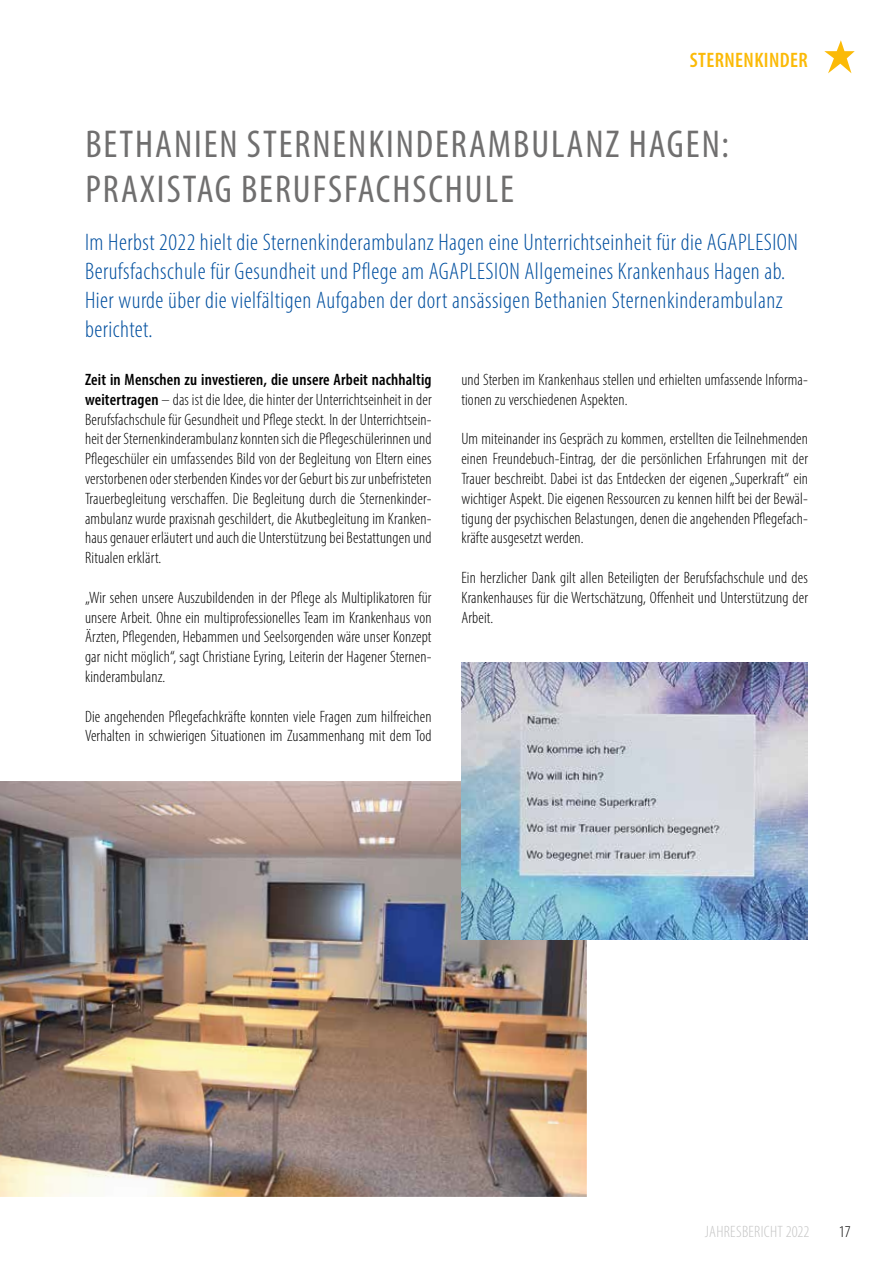
<style>
.page{position:relative;width:893px;height:1263px;background:#fff}
.page>*{position:absolute;margin:0;border:0;box-sizing:border-box;transform-origin:0 0}
.t1{font:condensed 39px/45px "Myriad Pro";letter-spacing:.05em;color:#706f6f}
.t2{font:300 condensed 24px/28.8px "Myriad Pro";letter-spacing:.02em;color:#004f9f}
.t3{font:600 condensed 21px "Myriad Pro";letter-spacing:.02em;color:#fbba07}
.t4{font:300 condensed 16.5px/19.8px "Myriad Pro";letter-spacing:.01em;color:#000;text-align:justify}
.t5{font:300 condensed 16.5px "Myriad Pro";letter-spacing:.02em;color:#c6c6c6}
.s1{font-weight:600}
</style>
<div class="page">
<img style="left:0;top:781px;width:587px;height:416px">
<svg style="left:824px;top:40px;width:31px;height:33px"></svg>
<img style="left:461px;top:662px;width:347px;height:277px">
<p class="t3" style="left:690px;top:47px;width:119px">STERNENKINDER</p>
<h1 class="t1" style="left:85px;top:121px;width:645px">BETHANIEN STERNENKINDERAMBULANZ HAGEN:<br>PRAXISTAG BERUFSFACHSCHULE</h1>
<p class="t2" style="left:85px;top:228px;width:714px">Im Herbst 2022 hielt die Sternenkinderambulanz Hagen eine Unterrichtseinheit für die AGAPLESION Berufsfachschule für Gesundheit und Pflege am AGAPLESION Allgemeines Krankenhaus Hagen ab.<br>Hier wurde über die vielfältigen Aufgaben der dort ansässigen Bethanien Sternenkinderambulanz berichtet.</p>
<p class="t4" style="left:85px;top:370px;width:348px"><span class="s1">Zeit in Menschen zu investieren, die unsere Arbeit nachhaltig weitertragen</span> – das ist die Idee, die hinter der Unterrichtseinheit in der Berufsfachschule für Gesundheit und Pflege steckt. In der Unterrichtsein&shy;heit der Sternenkinderambulanz konnten sich die Pflegeschülerinnen und Pflegeschüler ein umfassendes Bild von der Begleitung von Eltern eines verstorbenen oder sterbenden Kindes vor der Geburt bis zur unbefristeten Trauerbegleitung verschaffen. Die Begleitung durch die Sternenkinder&shy;ambulanz wurde praxisnah geschildert, die Akutbegleitung im Kranken&shy;haus genauer erläutert und auch die Unterstützung bei Bestattungen und Ritualen erklärt.</p>
<p class="t4" style="left:85px;top:587px;width:348px">„Wir sehen unsere Auszubildenden in der Pflege als Multiplikatoren für unsere Arbeit. Ohne ein multiprofessionelles Team im Krankenhaus von Ärzten, Pflegenden, Hebammen und Seelsorgenden wäre unser Konzept gar nicht möglich“, sagt Christiane Eyring, Leiterin der Hagener Sternen&shy;kinderambulanz.</p>
<p class="t4" style="left:85px;top:706px;width:348px">Die angehenden Pflegefachkräfte konnten viele Fragen zum hilfreichen<br>Verhalten in schwierigen Situationen im Zusammenhang mit dem Tod</p>
<p class="t4" style="left:461px;top:370px;width:348px">und Sterben im Krankenhaus stellen und erhielten umfassende Informa&shy;tionen zu verschiedenen Aspekten.</p>
<p class="t4" style="left:461px;top:429px;width:348px">Um miteinander ins Gespräch zu kommen, erstellten die Teilnehmenden einen Freundebuch-Eintrag, der die persönlichen Erfahrungen mit der Trauer beschreibt. Dabei ist das Entdecken der eigenen „Superkraft“ ein wichtiger Aspekt. Die eigenen Ressourcen zu kennen hilft bei der Bewäl&shy;tigung der psychischen Belastungen, denen die angehenden Pflegefach&shy;kräfte ausgesetzt werden.</p>
<p class="t4" style="left:461px;top:568px;width:348px">Ein herzlicher Dank gilt allen Beteiligten der Berufsfachschule und des Krankenhauses für die Wertschätzung, Offenheit und Unterstützung der Arbeit.</p>
<p class="t5" style="left:705px;top:1222px;width:106px">JAHRESBERICHT 2022</p>
<p class="t4" style="left:839px;top:1222px;width:13px">17</p>
</div>
